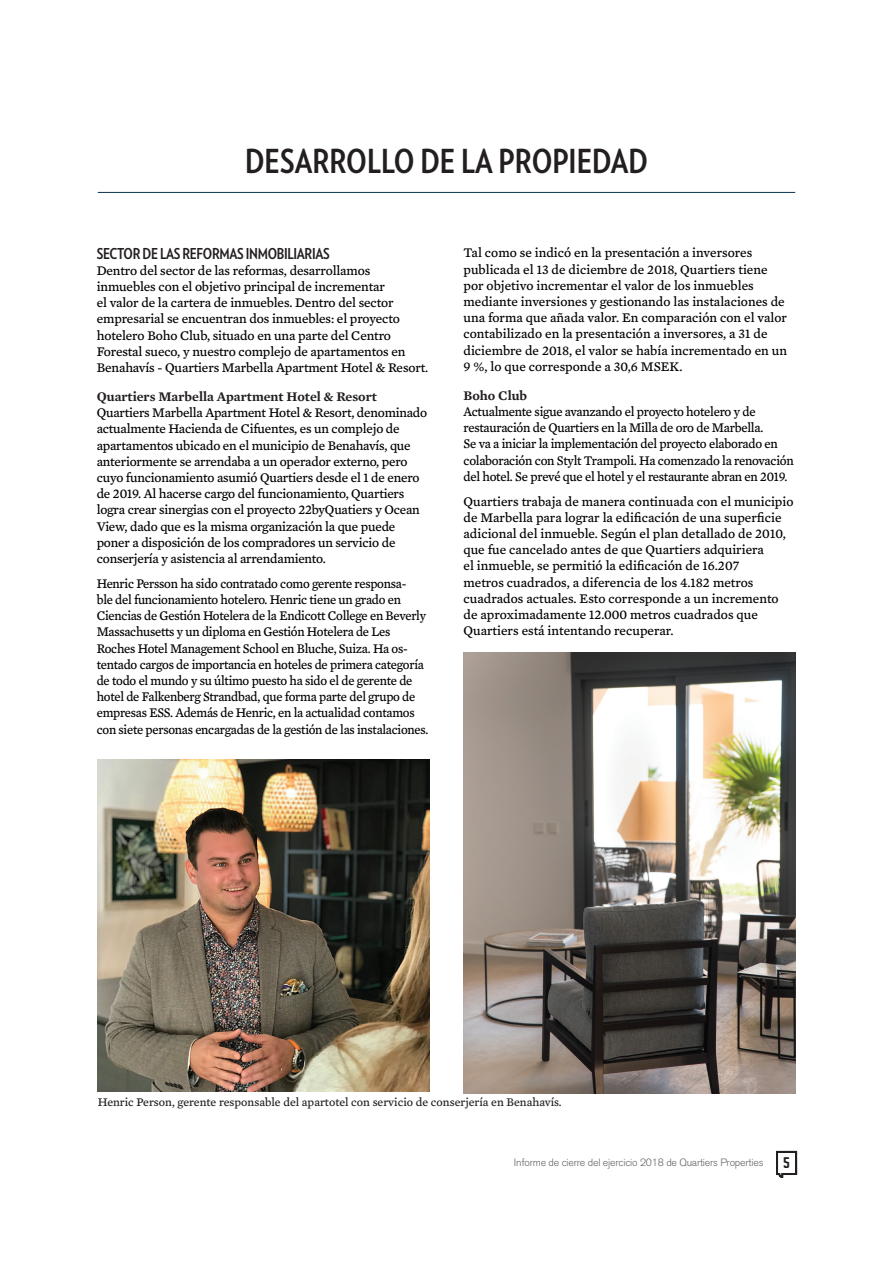
<style>
.page{position:relative;width:893px;height:1263px;background:#fff}
.page>*{position:absolute;margin:0;border:0;box-sizing:border-box;transform-origin:0 0}
.t1{font:700 33px "Verlag Condensed";color:#231f20}
.t2{font:700 15px "Verlag Condensed";letter-spacing:-.02em;color:#231f20}
.t3{font:13.5px/16.2px "Mercury Text G4";letter-spacing:-.015em;color:#000}
.t4{font:13.5px/16.2px "Mercury Text G4";letter-spacing:-.015em;color:#000;scale:.95 1}
.t5{font:13.5px/16.2px "Mercury Text G4";letter-spacing:-.015em;color:#000;scale:.96 1}
.t6{font:600 13.5px "Mercury Text G4";color:#231f20}
.t7{font:13.5px "Norwester";color:#231f20}
.t8{font:12px "Mercury Text G4";color:#231f20}
.t9{font:300 10.5px "Akzidenz Grotesk BE";letter-spacing:-.02em;color:#636366}
</style>
<div class="page">
<hr style="left:98px;top:192px;width:697px;height:1px;background:#073351">
<svg style="left:776px;top:1150px;width:22px;height:28px"></svg>
<img style="left:98px;top:759px;width:331px;height:332px">
<img style="left:463px;top:653px;width:332px;height:440px">
<h1 class="t1" style="left:245px;top:137px;width:404px">DESARROLLO DE LA PROPIEDAD</h1>
<p class="t2" style="left:97px;top:242px;width:235px">SECTOR DE LAS REFORMAS INMOBILIARIAS</p>
<p class="t3" style="left:97px;top:261px;width:333px">Dentro del sector de las reformas, desarrollamos inmuebles con el objetivo principal de incrementar<br>el valor de la cartera de inmuebles. Dentro del sector empresarial se encuentran dos inmuebles: el proyecto hotelero Boho Club, situado en una parte del Centro Forestal sueco, y nuestro complejo de apartamentos en Benahavís - Quartiers Marbella Apartment Hotel &amp; Resort.</p>
<p class="t6" style="left:97px;top:386px;width:282px">Quartiers Marbella Apartment Hotel &amp; Resort</p>
<p class="t3" style="left:97px;top:404px;width:332px">Quartiers Marbella Apartment Hotel &amp; Resort, denominado actualmente Hacienda de Cifuentes, es un complejo de apartamentos ubicado en el municipio de Benahavís, que anteriormente se arrendaba a un operador externo, pero cuyo funcionamiento asumió Quartiers desde el 1 de enero de 2019. Al hacerse cargo del funcionamiento, Quartiers logra crear sinergias con el proyecto 22byQuatiers y Ocean View, dado que es la misma organización la que puede poner a disposición de los compradores un servicio de conserjería y asistencia al arrendamiento.</p>
<p class="t4" style="left:97px;top:574px;width:351px">Henric Persson ha sido contratado como gerente responsa-<br>ble del funcionamiento hotelero. Henric tiene un grado en Ciencias de Gestión Hotelera de la Endicott College en Beverly Massachusetts y un diploma en Gestión Hotelera de Les Roches Hotel Management School en Bluche, Suiza. Ha os&shy;tentado cargos de importancia en hoteles de primera categoría de todo el mundo y su último puesto ha sido el de gerente de hotel de Falkenberg Strandbad, que forma parte del grupo de empresas ESS. Además de Henric, en la actualidad contamos con siete personas encargadas de la gestión de las instalaciones.</p>
<p class="t3" style="left:463px;top:244px;width:325px">Tal como se indicó en la presentación a inversores publicada el 13 de diciembre de 2018, Quartiers tiene por objetivo incrementar el valor de los inmuebles mediante inversiones y gestionando las instalaciones de una forma que añada valor. En comparación con el valor contabilizado en la presentación a inversores, a 31 de diciembre de 2018, el valor se había incrementado en un 9 %, lo que corresponde a 30,6 MSEK.</p>
<p class="t6" style="left:463px;top:385px;width:65px">Boho Club</p>
<p class="t5" style="left:463px;top:403px;width:346px">Actualmente sigue avanzando el proyecto hotelero y de restauración de Quartiers en la Milla de oro de Marbella.<br>Se va a iniciar la implementación del proyecto elaborado en colaboración con Stylt Trampoli. Ha comenzado la renovación del hotel. Se prevé que el hotel y el restaurante abran en 2019.</p>
<p class="t3" style="left:463px;top:492px;width:331px">Quartiers trabaja de manera continuada con el municipio de Marbella para lograr la edificación de una superficie adicional del inmueble. Según el plan detallado de 2010, que fue cancelado antes de que Quartiers adquiriera<br>el inmueble, se permitió la edificación de 16.207<br>metros cuadrados, a diferencia de los 4.182 metros cuadrados actuales. Esto corresponde a un incremento de aproximadamente 12.000 metros cuadrados que Quartiers está intentando recuperar.</p>
<p class="t8" style="left:98px;top:1093px;width:465px">Henric Person, gerente responsable del apartotel con servicio de conserjería en Benahavís.</p>
<p class="t9" style="left:514px;top:1157px;width:251px">Informe de cierre del ejercicio 2018 de Quartiers Properties</p>
<p class="t7" style="left:783px;top:1156px;width:8px">5</p>
</div>
